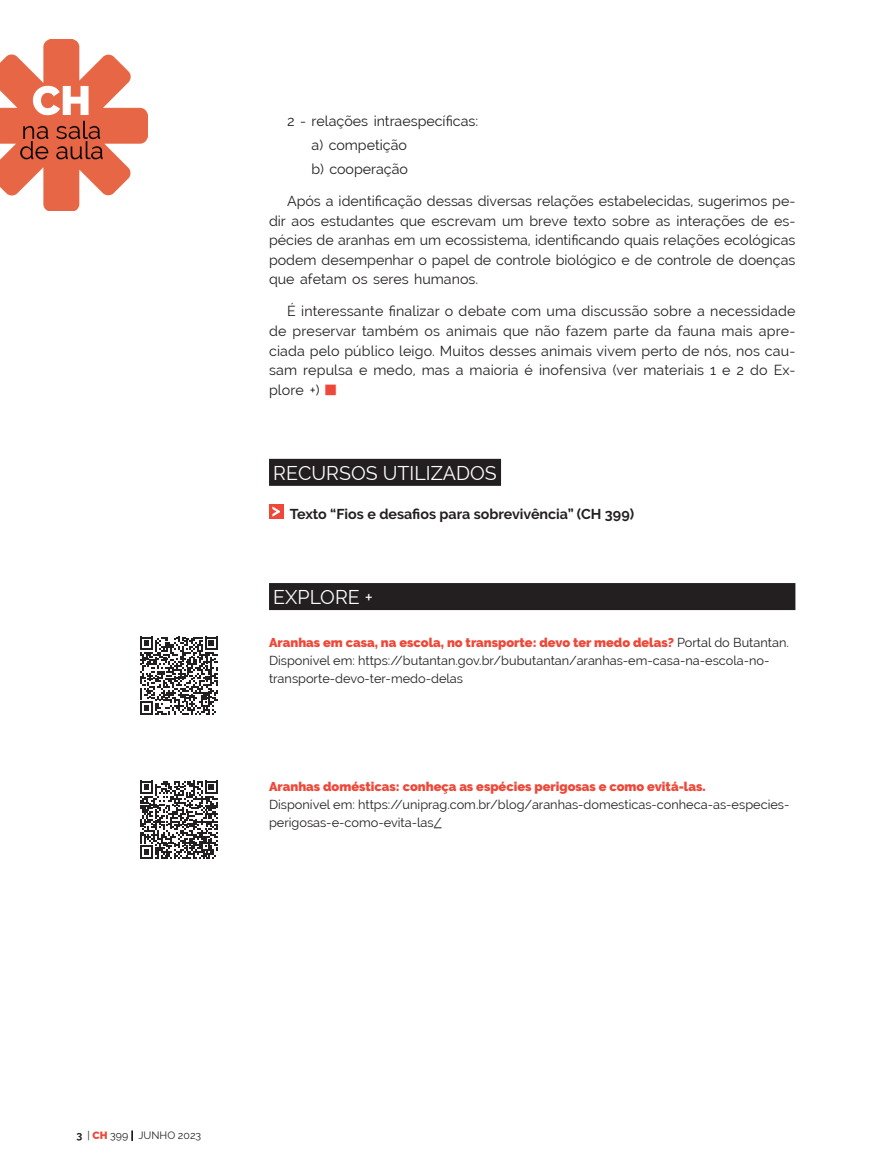
<style>
.page{position:relative;width:872px;height:1170px;background:#fff}
.page>*{position:absolute;margin:0;border:0;box-sizing:border-box;transform-origin:0 0}
.t1{font:19.5px "Raleway";color:#fff}
.t2{font:14.25px/19.5px "Raleway";color:#231f20;text-align:justify}
.t3{font:700 14.25px "Raleway";color:#231f20}
.t4{font:12.75px/18px "Raleway";color:#231f20}
.t5{font:900 12.75px "Raleway";color:#ef4838}
.t6{font:10.5px "Raleway";color:#231f20}
.s1{font-weight:900;color:#ef4838}
.s2{font-weight:700}
</style>
<div class="page">
<img style="left:0;top:39px;width:147px;height:172px">
<div style="left:269px;top:459px;width:232px;height:27px;background:#231f20"></div>
<div style="left:269px;top:583px;width:526px;height:27px;background:#231f20"></div>
<div style="left:269px;top:504px;width:14px;height:14px;background:#ef4838"></div>
<svg style="left:272px;top:506px;width:8px;height:10px"></svg>
<svg style="left:140px;top:636px;width:78px;height:78px"></svg>
<svg style="left:140px;top:780px;width:78px;height:78px"></svg>
<p class="t2" style="left:311px;top:109px;width:168px;line-height:23.7px;text-align:left;text-indent:-25px">2 - relações intraespecíficas: a) competição<br>b) cooperação</p>
<p class="t2" style="left:269px;top:191px;width:528px;text-indent:18px">Após a identificação dessas diversas relações estabelecidas, sugerimos pe&shy;dir aos estudantes que escrevam um breve texto sobre as interações de es&shy;pécies de aranhas em um ecossistema, identificando quais relações ecológicas podem desempenhar o papel de controle biológico e de controle de doenças que afetam os seres humanos.</p>
<p class="t2" style="left:269px;top:302px;width:528px;text-indent:18px">É interessante finalizar o debate com uma discussão sobre a necessidade de preservar também os animais que não fazem parte da fauna mais apre&shy;ciada pelo público leigo. Muitos desses animais vivem perto de nós, nos cau&shy;sam repulsa e medo, mas a maioria é inofensiva (ver materiais 1 e 2 do Ex&shy;plore +)</p>
<h1 class="t1" style="left:273px;top:462px;width:225px">RECURSOS UTILIZADOS</h1>
<p class="t3" style="left:290px;top:505px;width:346px">Texto “Fios e desafios para sobrevivência” (CH 399)</p>
<h1 class="t1" style="left:273px;top:586px;width:101px">EXPLORE +</h1>
<p class="t4" style="left:269px;top:633px;width:521px"><span class="s1">Aranhas em casa, na escola, no transporte: devo ter medo delas?</span> Portal do Butantan.<br>Disponível em: https://butantan.gov.br/bubutantan/aranhas-em-casa-na-escola-no&shy;transporte-devo-ter-medo-delas</p>
<p class="t5" style="left:269px;top:778px;width:438px">Aranhas domésticas: conheça as espécies perigosas e como evitá-las.</p>
<p class="t4" style="left:269px;top:795px;width:522px">Disponível em: https://uniprag.com.br/blog/aranhas-domesticas-conheca-as-especies&shy;perigosas-e-como-evita-las/</p>
<p class="t6" style="left:77px;top:1129px;width:126px"><span class="s2">3</span> | <span class="s1">CH</span> 399 | JUNHO 2023</p>
</div>
